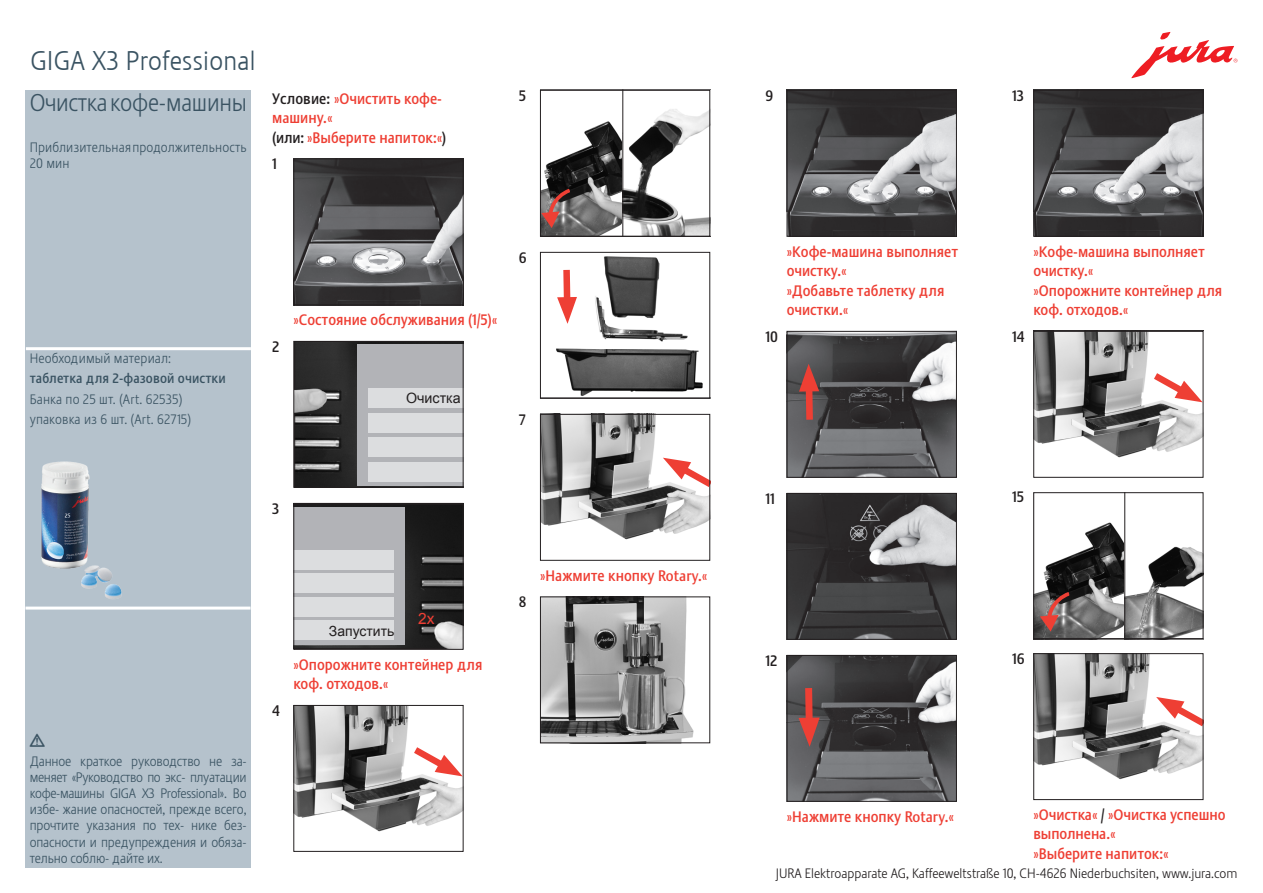
<style>
.page{position:relative;width:1263px;height:893px;background:#fff}
.page>*{position:absolute;margin:0;border:0;box-sizing:border-box;transform-origin:0 0}
.t1{font:27px "Stalemate LF Light";letter-spacing:.01em;color:#3a5362}
.Text_grau{font:300 24px "Stalemate LF Cyr";letter-spacing:-.01em;color:#3a5362}
.t2{font:15.45px "Arial";color:#ee3f34}
.RE{font:15px/19.5px "Stalemate Pro 2 J Medium";color:#ee3f34}
.Voraussetzung{font:15px/19.5px "Stalemate Pro 2 J Medium";color:#ee3f34}
.HA{font:15px "Stalemate Pro 2 J Medium";color:#231f20}
.t3{font:14.25px "Arial";color:#231f20}
.t4{font:13.95px "Arial";color:#231f20}
.Text_grau-2{font:300 13.5px/16.2px "Stalemate LF Cyr";letter-spacing:.01em;color:#3a5362}
.Adresszeile{font:13.5px "Stalemate Pro 2 J Light";color:#231f20}
.Text_grau-3{font:500 13.5px "Stalemate LF Cyr";letter-spacing:.01em;color:#3a5362}
.Para{font:13.5px "Jura Pict 2006";color:#3a5362}
.s1{font-family:"Stalemate LF Cyr";font-weight:500;color:#231f20}
.s2{font-family:"Stalemate LF";color:#231f20}
.s3{color:#231f20}
.s4{font-family:"Stalemate LF Light";font-weight:400}
</style>
<div class="page">
<div style="left:26px;top:90px;width:225px;height:777px;background:#b5c2cc"></div>
<hr style="left:26px;top:347px;width:225px;height:3px;background:#fff">
<hr style="left:26px;top:607px;width:224px;height:3px;background:#fff">
<img style="left:295px;top:160px;width:166px;height:143px">
<div style="left:293px;top:158px;width:170px;height:147px;border:1px solid #231f20"></div>
<svg style="left:295px;top:343px;width:166px;height:143px;background:#353535"></svg>
<div style="left:357px;top:344px;width:106px;height:142px;background:#b2b3b7"></div>
<div style="left:368px;top:462px;width:95px;height:20px;background:#dcdddf"></div>
<div style="left:368px;top:437px;width:95px;height:20px;background:#dcdddf"></div>
<div style="left:368px;top:413px;width:95px;height:19px;background:#dcdddf"></div>
<div style="left:368px;top:388px;width:95px;height:20px;background:#dcdddf"></div>
<img style="left:295px;top:357px;width:34px;height:76px">
<div style="left:293px;top:341px;width:170px;height:147px;border:1px solid #231f20"></div>
<svg style="left:295px;top:505px;width:166px;height:143px;background:#272727"></svg>
<div style="left:293px;top:507px;width:111px;height:138px;background:#b2b3b7"></div>
<div style="left:293px;top:621px;width:101px;height:19px;background:#dcdddf"></div>
<div style="left:293px;top:597px;width:101px;height:19px;background:#dcdddf"></div>
<div style="left:293px;top:574px;width:101px;height:19px;background:#dcdddf"></div>
<div style="left:293px;top:550px;width:101px;height:19px;background:#dcdddf"></div>
<img style="left:424px;top:602px;width:37px;height:46px">
<div style="left:293px;top:503px;width:170px;height:147px;border:1px solid #231f20"></div>
<svg style="left:295px;top:707px;width:166px;height:125px"></svg>
<div style="left:293px;top:705px;width:170px;height:147px;border:1px solid #231f20"></div>
<svg style="left:542px;top:92px;width:166px;height:143px"></svg>
<div style="left:540px;top:90px;width:170px;height:147px;border:1px solid #231f20"></div>
<svg style="left:556px;top:256px;width:147px;height:140px"></svg>
<div style="left:540px;top:252px;width:170px;height:147px;border:1px solid #231f20"></div>
<svg style="left:542px;top:416px;width:166px;height:124px"></svg>
<div style="left:540px;top:414px;width:170px;height:147px;border:1px solid #231f20"></div>
<img style="left:542px;top:598px;width:152px;height:143px">
<div style="left:540px;top:596px;width:170px;height:147px;border:1px solid #231f20"></div>
<img style="left:789px;top:92px;width:166px;height:143px">
<div style="left:787px;top:90px;width:170px;height:147px;border:1px solid #231f20"></div>
<svg style="left:789px;top:333px;width:166px;height:143px;background:#5f5b5d"></svg>
<div style="left:787px;top:331px;width:170px;height:147px;border:1px solid #231f20"></div>
<img style="left:789px;top:495px;width:166px;height:143px">
<div style="left:787px;top:493px;width:170px;height:147px;border:1px solid #231f20"></div>
<svg style="left:789px;top:657px;width:166px;height:143px;background:#5b5758"></svg>
<div style="left:787px;top:655px;width:170px;height:147px;border:1px solid #231f20"></div>
<img style="left:1035px;top:92px;width:166px;height:143px">
<div style="left:1033px;top:90px;width:170px;height:147px;border:1px solid #231f20"></div>
<svg style="left:1035px;top:333px;width:166px;height:125px"></svg>
<div style="left:1033px;top:331px;width:170px;height:147px;border:1px solid #231f20"></div>
<svg style="left:1035px;top:494px;width:166px;height:143px"></svg>
<div style="left:1033px;top:492px;width:170px;height:147px;border:1px solid #231f20"></div>
<svg style="left:1035px;top:655px;width:166px;height:125px"></svg>
<div style="left:1033px;top:653px;width:170px;height:147px;border:1px solid #231f20"></div>
<img style="left:41px;top:461px;width:81px;height:138px">
<svg style="left:1131px;top:32px;width:106px;height:46px"></svg>
<p class="t1" style="left:31px;top:45px;width:227px">GIGA X3 Professional</p>
<p class="Text_grau" style="left:30px;top:88px;width:218px">Очистка кофе-машины</p>
<p class="Text_grau-2" style="left:30px;top:139px;width:218px">Приблизительная продолжительность<br>20 мин</p>
<p class="Voraussetzung" style="left:272px;top:89px;width:176px"><span class="s1">Условие</span><span class="s2">:</span> »Очистить кофе&shy;мaшину.«<br><span class="s3">(или:</span> »Выберите напиток:«<span class="s3">)</span></p>
<p class="HA" style="left:272px;top:155px;width:6px">1</p>
<p class="HA" style="left:519px;top:86px;width:9px">5</p>
<p class="Text_grau-2" style="left:30px;top:350px;width:143px">Необходимый материал:</p>
<p class="Text_grau-3" style="left:30px;top:370px;width:198px">таблетка для 2-фазовой очистки</p>
<p class="Text_grau-2" style="left:30px;top:391px;width:154px">Банка по 25 шт. (Art. 62535)</p>
<p class="Text_grau-2" style="left:30px;top:411px;width:163px">упаковка из 6 шт. (Art. 62715)</p>
<p class="HA" style="left:272px;top:337px;width:9px">2</p>
<p class="RE" style="left:293px;top:310px;width:206px">»Состояние обслуживания (1/5)«</p>
<p class="t3" style="left:406px;top:389px;width:56px">Очистка</p>
<p class="HA" style="left:519px;top:248px;width:9px">6</p>
<p class="HA" style="left:519px;top:410px;width:9px">7</p>
<p class="HA" style="left:272px;top:499px;width:9px">3</p>
<p class="Para" style="left:30px;top:732px;width:17px">J</p>
<p class="Text_grau-2" style="left:30px;top:753px;width:218px;text-align:justify">Данное краткое руководство не за&shy;меняет «Руководство по экс- плуатации кофе-машины GIGA X3 Professional». Во избе- жание опасностей, прежде всего, прочтите указания по тех- нике без&shy;опасности и предупреждения и обяза&shy;тельно соблю- дайте их<span class="s4">.</span></p>
<p class="HA" style="left:272px;top:701px;width:9px">4</p>
<p class="t4" style="left:329px;top:621px;width:67px">Запустить</p>
<p class="t2" style="left:418px;top:608px;width:18px">2x</p>
<p class="RE" style="left:293px;top:655px;width:190px">»Опорожните контейнер для коф. отходов.«</p>
<p class="HA" style="left:519px;top:593px;width:9px">8</p>
<p class="RE" style="left:540px;top:566px;width:169px">»Нажмите кнопку Rotary.«</p>
<p class="HA" style="left:765px;top:86px;width:9px">9</p>
<p class="HA" style="left:1012px;top:86px;width:13px">13</p>
<p class="HA" style="left:765px;top:327px;width:14px">10</p>
<p class="RE" style="left:787px;top:242px;width:173px">»Кофе-машина выполняет очистку.«</p>
<p class="RE" style="left:787px;top:281px;width:159px">»Добавьте таблетку для очистки.«</p>
<p class="HA" style="left:1012px;top:327px;width:14px">14</p>
<p class="RE" style="left:1033px;top:242px;width:173px">»Кофе-машина выполняет очистку.«</p>
<p class="RE" style="left:1033px;top:281px;width:190px">»Опорожните контейнер для коф. отходов.«</p>
<p class="HA" style="left:765px;top:489px;width:11px">11</p>
<p class="HA" style="left:765px;top:651px;width:14px">12</p>
<p class="HA" style="left:1012px;top:488px;width:14px">15</p>
<p class="HA" style="left:1012px;top:650px;width:14px">16</p>
<p class="RE" style="left:1033px;top:805px;width:194px">»Очистка« <span class="s3">/</span> »Очистка успешно выполнена.«<br>»Выберите напиток:«</p>
<p class="Adresszeile" style="left:776px;top:865px;width:463px">JURA Elektroapparate AG, Kaffeeweltstraße 10, CH-4626 Niederbuchsiten, www.jura.com</p>
<p class="RE" style="left:787px;top:807px;width:169px">»Нажмите кнопку Rotary.«</p>
</div>
